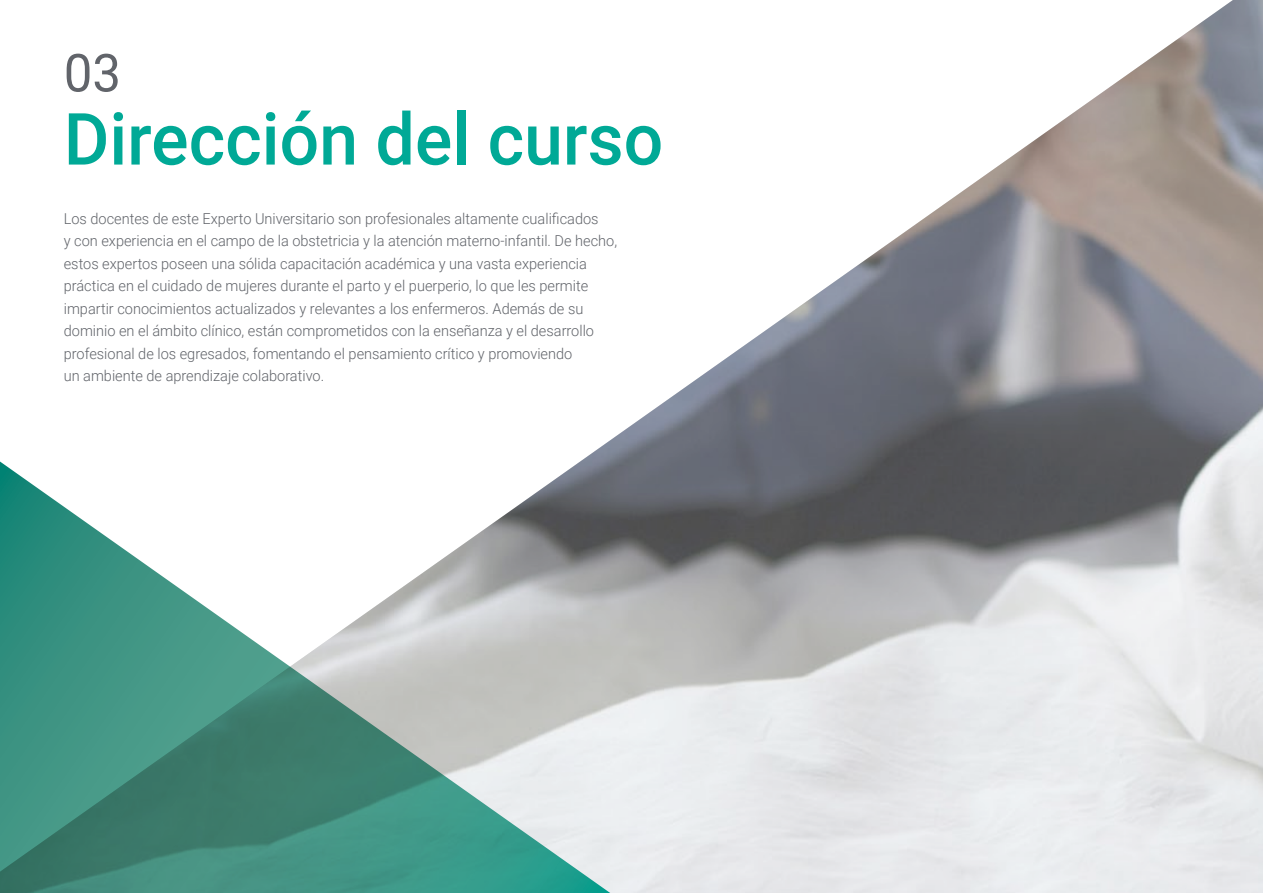
<style>
.page{position:relative;width:1263px;height:893px;background:#fff}
.page>*{position:absolute;margin:0;border:0;box-sizing:border-box;transform-origin:0 0}
.t1{font:500 72px "Roboto";color:#00a996}
.t2{font:52.5px "Roboto";color:#61646a}
.t3{font:300 15px/22.5px "Roboto";color:#61646a}
</style>
<div class="page">
<img style="left:602px;top:0;width:661px;height:893px">
<svg style="left:0;top:446px;width:640px;height:447px"></svg>
<h2 class="t2" style="left:64px;top:36px;width:59px">03</h2>
<h1 class="t1" style="left:64px;top:89px;width:601px">Dirección del curso</h1>
<p class="t3" style="left:64px;top:207px;width:555px">Los docentes de este Experto Universitario son profesionales altamente cualificados<br>y con experiencia en el campo de la obstetricia y la atención materno-infantil. De hecho, estos expertos poseen una sólida capacitación académica y una vasta experiencia práctica en el cuidado de mujeres durante el parto y el puerperio, lo que les permite impartir conocimientos actualizados y relevantes a los enfermeros. Además de su dominio en el ámbito clínico, están comprometidos con la enseñanza y el desarrollo profesional de los egresados, fomentando el pensamiento crítico y promoviendo<br>un ambiente de aprendizaje colaborativo.</p>
</div>
